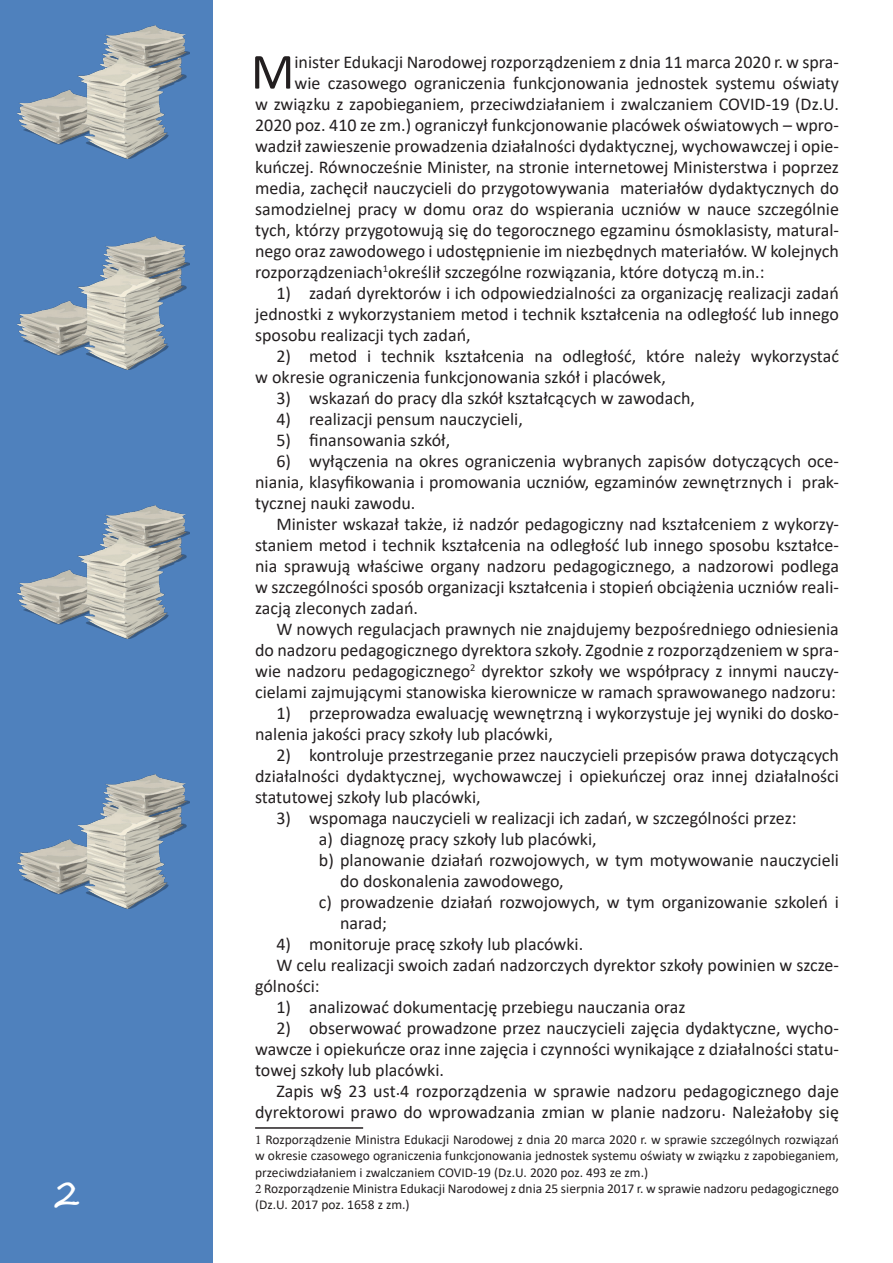
<style>
.page{position:relative;width:893px;height:1263px;background:#fff}
.page>*{position:absolute;margin:0;border:0;box-sizing:border-box;transform-origin:0 0}
.Normal__Web{font:51.15px "Calibri";color:#231f20}
.t1{font:36px "Segoe Script";color:#fff}
.Normal__Web-2{font:18px/21px "Calibri";color:#231f20;text-align:justify}
.t2{font:13.5px/16.2px "Calibri";color:#231f20;text-align:justify}
.s1{font-family:"Minion Pro"}
</style>
<div class="page">
<div style="left:0;top:0;width:213px;height:1263px;background:#4f81bd"></div>
<img style="left:17px;top:26px;width:173px;height:133px">
<img style="left:17px;top:236px;width:173px;height:133px">
<img style="left:17px;top:505px;width:173px;height:134px">
<img style="left:17px;top:775px;width:173px;height:133px">
<hr style="left:255px;top:1127px;width:108px;height:2px;background:#231f20">
<h2 class="t1" style="left:54px;top:1164px;width:28px">2</h2>
<p class="Normal__Web" style="left:251px;top:36px;width:45px">M</p>
<p class="Normal__Web-2" style="left:295px;top:51px;width:546px">inister Edukacji Narodowej rozporządzeniem z dnia 11 marca 2020 r. w spra-</p>
<p class="Normal__Web-2" style="left:295px;top:72px;width:546px">wie czasowego ograniczenia funkcjonowania jednostek systemu oświaty</p>
<p class="Normal__Web-2" style="left:255px;top:93px;width:585px">w związku z zapobieganiem, przeciwdziałaniem i zwalczaniem COVID-19 (Dz.U.</p>
<p class="Normal__Web-2" style="left:255px;top:114px;width:585px">2020 poz. 410 ze zm.) ograniczył funkcjonowanie placówek oświatowych – wpro-</p>
<p class="Normal__Web-2" style="left:255px;top:135px;width:585px">wadził zawieszenie prowadzenia działalności dydaktycznej, wychowawczej i opie-</p>
<p class="Normal__Web-2" style="left:255px;top:156px;width:585px">kuńczej. Równocześnie Minister, na stronie internetowej Ministerstwa i poprzez</p>
<p class="Normal__Web-2" style="left:255px;top:177px;width:585px">media, zachęcił nauczycieli do przygotowywania materiałów dydaktycznych do</p>
<p class="Normal__Web-2" style="left:255px;top:198px;width:585px">samodzielnej pracy w domu oraz do wspierania uczniów w nauce szczególnie</p>
<p class="Normal__Web-2" style="left:255px;top:219px;width:585px">tych, którzy przygotowują się do tegorocznego egzaminu ósmoklasisty, matural-</p>
<p class="Normal__Web-2" style="left:255px;top:240px;width:585px">nego oraz zawodowego i udostępnienie im niezbędnych materiałów. W kolejnych</p>
<p class="Normal__Web-2" style="left:255px;top:261px;width:511px">rozporządzeniach<sup>1</sup>określił szczególne rozwiązania, które dotyczą m.in.:</p>
<p class="Normal__Web-2" style="left:255px;top:282px;width:585px;text-indent:21px">1) zadań dyrektorów i ich odpowiedzialności za organizację realizacji zadań jednostki z wykorzystaniem metod i technik kształcenia na odległość lub innego sposobu realizacji tych zadań,</p>
<p class="Normal__Web-2" style="left:255px;top:345px;width:585px;text-indent:21px">2) metod i technik kształcenia na odległość, które należy wykorzystać w okresie ograniczenia funkcjonowania szkół i placówek,</p>
<p class="Normal__Web-2" style="left:276px;top:387px;width:420px">3) wskazań do pracy dla szkół kształcących w zawodach,</p>
<p class="Normal__Web-2" style="left:276px;top:408px;width:248px">4) realizacji pensum nauczycieli,</p>
<p class="Normal__Web-2" style="left:276px;top:429px;width:175px">5) finansowania szkół,</p>
<p class="Normal__Web-2" style="left:255px;top:450px;width:585px;text-indent:21px">6) wyłączenia na okres ograniczenia wybranych zapisów dotyczących oce&shy;niania, klasyfikowania i promowania uczniów, egzaminów zewnętrznych i prak&shy;tycznej nauki zawodu.</p>
<p class="Normal__Web-2" style="left:255px;top:513px;width:585px;text-indent:21px">Minister wskazał także, iż nadzór pedagogiczny nad kształceniem z wykorzy&shy;staniem metod i technik kształcenia na odległość lub innego sposobu kształce&shy;nia sprawują właściwe organy nadzoru pedagogicznego, a nadzorowi podlega w szczególności sposób organizacji kształcenia i stopień obciążenia uczniów reali&shy;zacją zleconych zadań.</p>
<p class="Normal__Web-2" style="left:255px;top:618px;width:585px;text-indent:21px">W nowych regulacjach prawnych nie znajdujemy bezpośredniego odniesienia do nadzoru pedagogicznego dyrektora szkoły. Zgodnie z rozporządzeniem w spra&shy;wie nadzoru pedagogicznego<sup>2</sup> dyrektor szkoły we współpracy z innymi nauczy&shy;cielami zajmującymi stanowiska kierownicze w ramach sprawowanego nadzoru:</p>
<p class="Normal__Web-2" style="left:255px;top:702px;width:585px;text-indent:21px">1) przeprowadza ewaluację wewnętrzną i wykorzystuje jej wyniki do dosko&shy;nalenia jakości pracy szkoły lub placówki,</p>
<p class="Normal__Web-2" style="left:255px;top:744px;width:585px;text-indent:21px">2) kontroluje przestrzeganie przez nauczycieli przepisów prawa dotyczących działalności dydaktycznej, wychowawczej i opiekuńczej oraz innej działalności statutowej szkoły lub placówki,</p>
<p class="Normal__Web-2" style="left:276px;top:807px;width:522px">3) wspomaga nauczycieli w realizacji ich zadań, w szczególności przez:</p>
<p class="Normal__Web-2" style="left:319px;top:828px;width:279px">a) diagnozę pracy szkoły lub placówki,</p>
<p class="Normal__Web-2" style="left:340px;top:849px;width:500px;text-indent:-21px">b) planowanie działań rozwojowych, w tym motywowanie nauczycieli do doskonalenia zawodowego,</p>
<p class="Normal__Web-2" style="left:340px;top:891px;width:500px;text-indent:-21px">c) prowadzenie działań rozwojowych, w tym organizowanie szkoleń i narad;</p>
<p class="Normal__Web-2" style="left:276px;top:933px;width:308px">4) monitoruje pracę szkoły lub placówki.</p>
<p class="Normal__Web-2" style="left:255px;top:954px;width:585px;text-indent:21px">W celu realizacji swoich zadań nadzorczych dyrektor szkoły powinien w szcze&shy;gólności:</p>
<p class="Normal__Web-2" style="left:276px;top:996px;width:411px">1) analizować dokumentację przebiegu nauczania oraz</p>
<p class="Normal__Web-2" style="left:255px;top:1017px;width:585px;text-indent:21px">2) obserwować prowadzone przez nauczycieli zajęcia dydaktyczne, wycho&shy;wawcze i opiekuńcze oraz inne zajęcia i czynności wynikające z działalności statu&shy;towej szkoły lub placówki.</p>
<p class="Normal__Web-2" style="left:255px;top:1080px;width:585px;text-align:right">Zapis w§ 23 ust.4 rozporządzenia w sprawie nadzoru pedagogicznego daje dyrektorowi prawo do wprowadzania zmian w planie nadzoru. Należałoby się</p>
<p class="t2" style="left:255px;top:1131px;width:585px"><span class="s1">1</span> Rozporządzenie Ministra Edukacji Narodowej z dnia 20 marca 2020 r. w sprawie szczególnych rozwiązań w okresie czasowego ograniczenia funkcjonowania jednostek systemu oświaty w związku z zapobieganiem, przeciwdziałaniem i zwalczaniem COVID-19 (Dz.U. 2020 poz. 493 ze zm.)</p>
<p class="t2" style="left:255px;top:1180px;width:585px"><span class="s1">2</span> Rozporządzenie Ministra Edukacji Narodowej z dnia 25 sierpnia 2017 r. w sprawie nadzoru pedagogicznego (Dz.U. 2017 poz. 1658 z zm.)</p>
</div>
